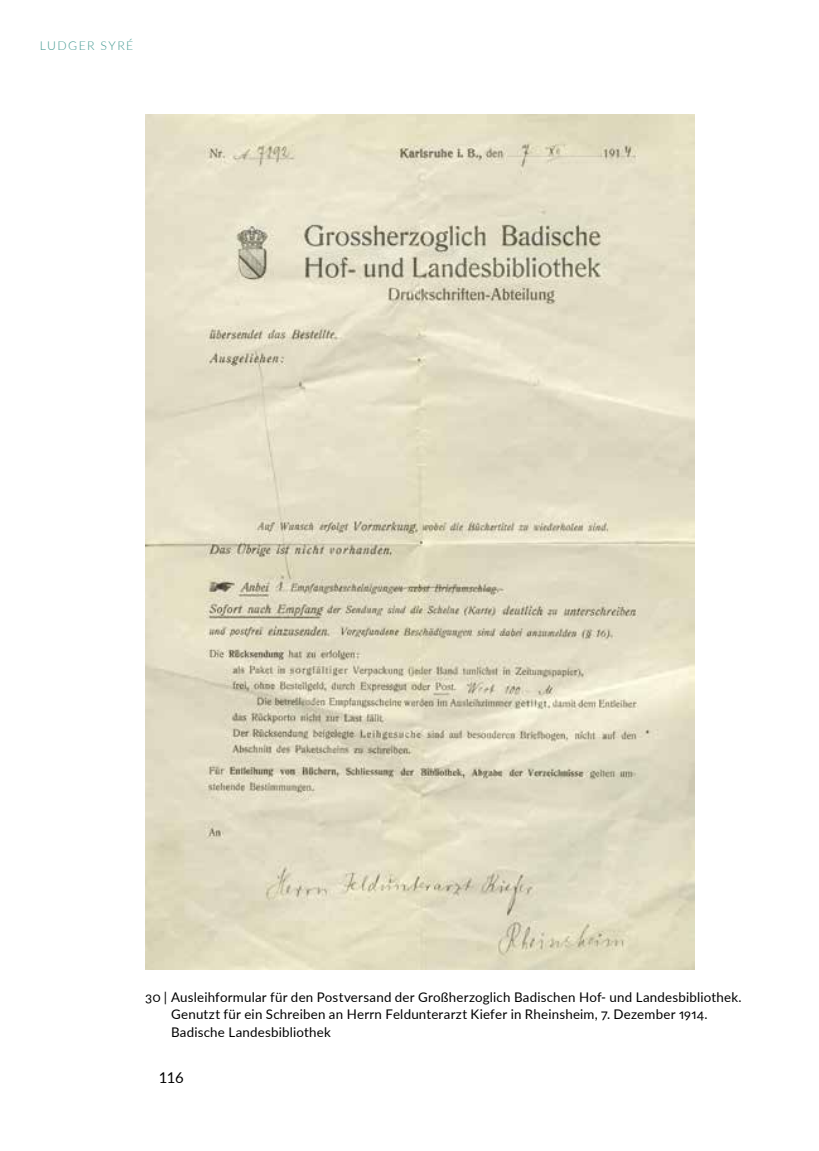
<style>
.page{position:relative;width:819px;height:1151px;background:#fff}
.page>*{position:absolute;margin:0;border:0;box-sizing:border-box;transform-origin:0 0}
.t1{font:14.88px "Lato Regular 2";color:#000}
.t2{font:13.3px/17.5px "Lato";letter-spacing:.015em;color:#000}
.t3{font:13.3px "Lato Regular 2";letter-spacing:.02em;color:#000}
.t4{font:300 12.25px "Lato";letter-spacing:.125em;color:#439991}
</style>
<div class="page">
<img style="left:145px;top:115px;width:550px;height:855px">
<p class="t4" style="left:40px;top:37px;width:95px">LUDGER SYRÉ</p>
<p class="t2" style="left:171px;top:987px;width:572px;text-indent:-26px">30 ̵ Ausleihformular für den Postversand der Großherzoglich Badischen Hof- und Landesbibliothek.<br>Genutzt für ein Schreiben an Herrn Feldunterarzt Kiefer in Rheinsheim, 7. Dezember 1914.</p>
<p class="t3" style="left:171px;top:1022px;width:161px">Badische Landesbibliothek</p>
<p class="t1" style="left:159px;top:1066px;width:27px">116</p>
</div>
